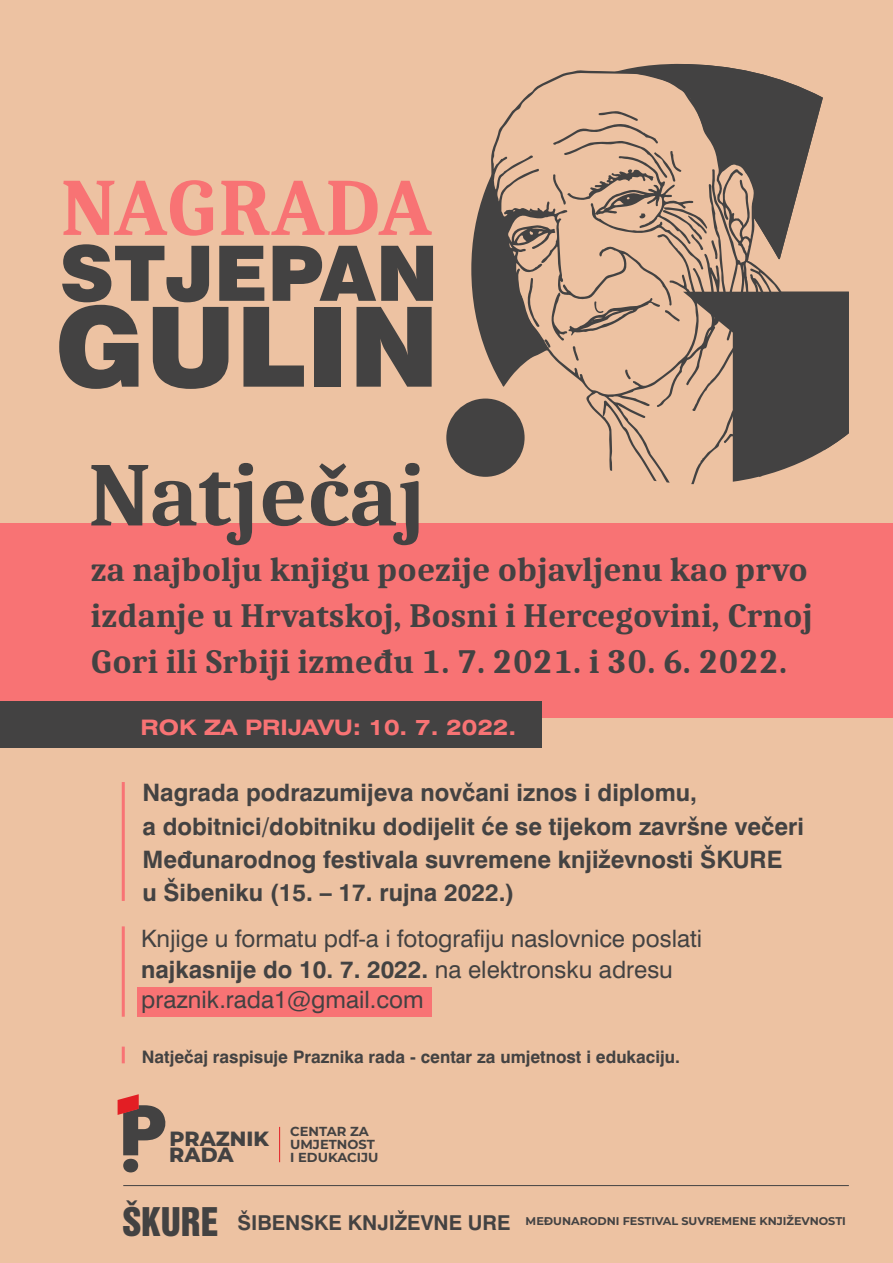
<style>
.page{position:relative;width:893px;height:1263px;background:#edc2a2}
.page>*{position:absolute;margin:0;border:0;box-sizing:border-box;transform-origin:0 0}
.t1{font:900 111px "Swiss 721 BT";color:#434242}
.t2{font:700 90.6px "Caladea";color:#434242}
.t3{font:700 81.15px "Caladea";letter-spacing:-.01em;color:#f87374}
.t4{font:900 76.5px "Swiss 721 BT";color:#434242}
.t5{font:700 34.05px/46px "Caladea";color:#434242}
.t6{font:700 24px/33.2px "Swiss 721 BT";color:#434242}
.t7{font:24px/30.6px "Swiss 721 BT";color:#434242}
.t8{font:700 expanded 21.3px "Swiss 721 BT";color:#f87374}
.t9{font:800 20.55px/16.8px "Montserrat";color:#434242}
.t10{font:700 17.25px "Swiss 721 BT";color:#434242}
.t11{font:700 13.05px/12.9px "Montserrat";color:#434242}
.t12{font:700 11.25px "Montserrat";color:#434242}
.s1{font-weight:700}
.s2{font-family:"Swiss 921 BT Regular A";font-weight:400;font-size:36px}
.s3{font-family:"Swiss 721 BT";font-size:20.55px}
</style>
<div class="page">
<svg style="left:471px;top:64px;width:378px;height:413px"></svg>
<svg style="left:674px;top:64px;width:149px;height:6px"></svg>
<svg style="left:491px;top:70px;width:333px;height:414px"></svg>
<svg style="left:683px;top:292px;width:166px;height:190px"></svg>
<div style="left:446px;top:399px;width:79px;height:78px;background:#434242;border-radius:50%"></div>
<div style="left:0;top:524px;width:893px;height:194px;background:#f87374"></div>
<div style="left:0;top:701px;width:542px;height:47px;background:#434242"></div>
<div style="left:137px;top:987px;width:295px;height:30px;background:#f87374"></div>
<hr style="left:279px;top:1127px;width:1px;height:35px;background:#e31e24">
<hr style="left:122px;top:782px;width:3px;height:119px;background:#f87374">
<hr style="left:122px;top:926px;width:3px;height:91px;background:#f87374">
<hr style="left:123px;top:1185px;width:726px;height:1px;background:#434242">
<svg style="left:118px;top:1094px;width:48px;height:78px"></svg>
<hr style="left:122px;top:1046px;width:3px;height:17px;background:#f87374">
<h3 class="t3" style="left:61px;top:172px;width:373px">NAGRADA</h3>
<h3 class="t4" style="left:60px;top:243px;width:380px">STJEPAN</h3>
<h1 class="t1" style="left:55px;top:302px;width:386px">GULIN</h1>
<h2 class="t2" style="left:88px;top:455px;width:338px">Natječaj</h2>
<h3 class="t5" style="left:90px;top:548px;width:724px">za najbolju knjigu poezije objavljenu kao prvo izdanje u Hrvatskoj, Bosni i Hercegovini, Crnoj<br>Gori ili Srbiji između 1. 7. 2021. i 30. 6. 2022.</h3>
<p class="t8" style="left:141px;top:719px;width:377px">ROK ZA PRIJAVU: 10. 7. 2022.</p>
<p class="t6" style="left:142px;top:778px;width:663px">Nagrada podrazumijeva novčani iznos i diplomu,<br>a dobitnici/dobitniku dodijelit će se tijekom završne večeri Međunarodnog festivala suvremene književnosti ŠKURE<br>u Šibeniku (15. – 17. rujna 2022.)</p>
<p class="t7" style="left:141px;top:925px;width:562px">Knjige u formatu pdf-a i fotografiju naslovnice poslati <span class="s1">najkasnije do 10. 7. 2022.</span> na elektronsku adresu praznik.rada1@gmail.com</p>
<p class="t10" style="left:142px;top:1050px;width:540px">Natječaj raspisuje Praznika rada - centar za umjetnost i edukaciju.</p>
<p class="t9" style="left:169px;top:1130px;width:101px">PRAZNIK<br>RADA</p>
<p class="t11" style="left:290px;top:1125px;width:90px">CENTAR ZA<br>UMJETNOST<br>I EDUKACIJU</p>
<p class="t12" style="left:122px;top:1214px;width:725px"><span class="s2">ŠKURE</span> <span class="s3">ŠIBENSKE KNJIŽEVNE URE</span> MEĐUNARODNI FESTIVAL SUVREMENE KNJIŽEVNOSTI</p>
</div>
